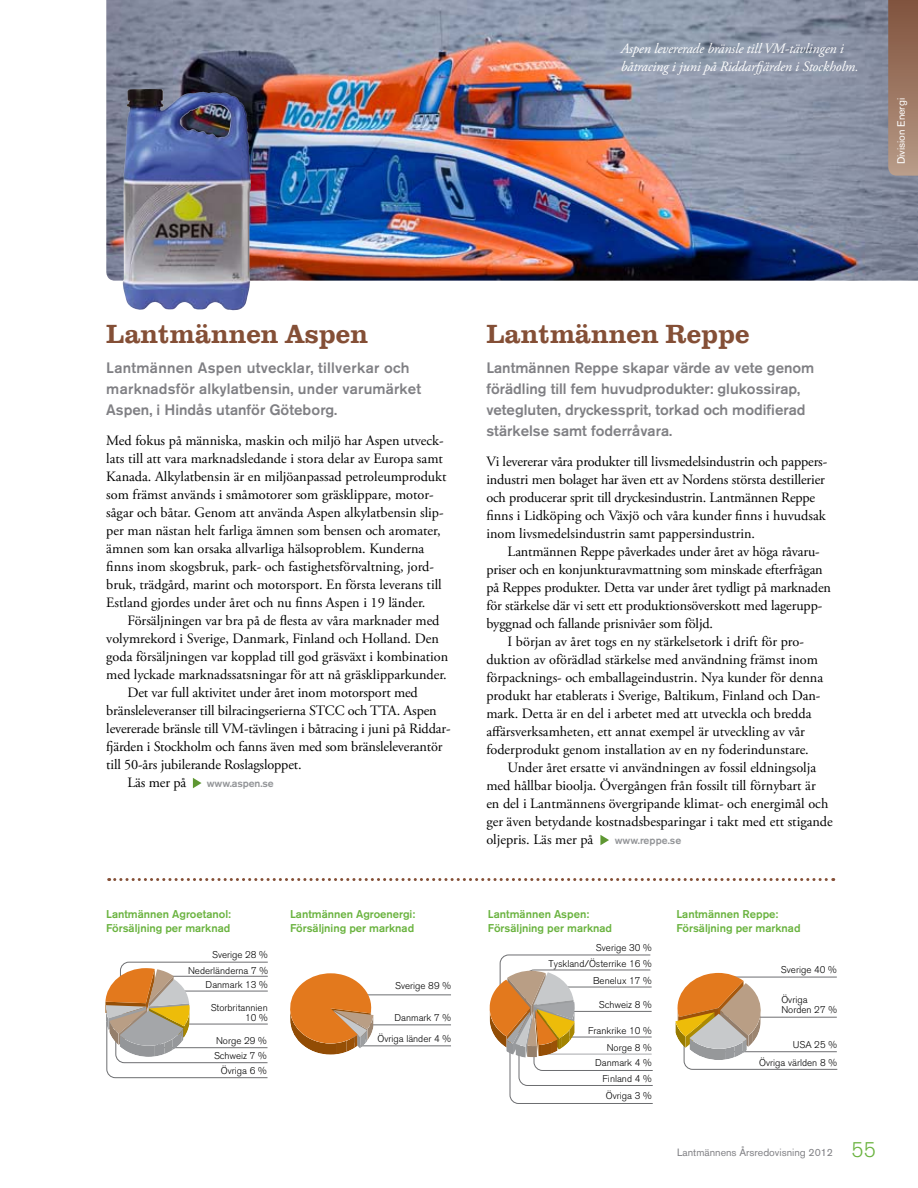
<style>
.page{position:relative;width:918px;height:1188px;background:#fff}
.page>*{position:absolute;margin:0;border:0;box-sizing:border-box;transform-origin:0 0}
.t1{font:500 27px "URW Clarendon T";color:#844f36}
.t2{font:500 15px/21px "Akzidenz Grotesk BE";color:#808084}
.t3{font:14.25px/18px "Adobe Garamond Pro";color:#000}
.t4{font:italic 14.25px/18px "Adobe Garamond Pro";letter-spacing:-.01em;color:#fff}
.t5{font:500 11.25px/13.5px "Akzidenz Grotesk BE";color:#6ab33f}
.t6{font:10.5px "Akzidenz Grotesk BE";color:#808084}
.t7{font:500 10.5px "Akzidenz Grotesk BE";letter-spacing:-.01em;color:#939598}
.t8{font:10.5px "Akzidenz Grotesk BE";color:#fff}
.t9{font:300 9.75px/10.5px "Akzidenz Grotesk BE";color:#000;text-align:right}
.s1{font-weight:300;font-size:21px;color:#6ab33f}
</style>
<div class="page">
<img style="left:106px;top:0;width:812px;height:281px">
<svg style="left:888px;top:0;width:30px;height:176px;background:#9b7662"></svg>
<svg style="left:193px;top:778px;width:9px;height:10px"></svg>
<svg style="left:600px;top:835px;width:9px;height:10px"></svg>
<hr style="left:345px;top:1025px;width:106px;height:1px;background:#6d6e71">
<hr style="left:360px;top:1046px;width:91px;height:1px;background:#6d6e71">
<hr style="left:345px;top:995px;width:106px;height:1px;background:#6d6e71">
<svg style="left:290px;top:973px;width:84px;height:82px"></svg>
<svg style="left:109px;top:878px;width:725px;height:3px"></svg>
<svg style="left:490px;top:955px;width:163px;height:149px"></svg>
<svg style="left:105px;top:962px;width:163px;height:116px"></svg>
<svg style="left:675px;top:973px;width:163px;height:97px"></svg>
<img style="left:123px;top:89px;width:128px;height:222px">
<p class="t4" style="left:621px;top:40px;width:239px">Aspen levererade bränsle till VM-tävlingen i båtracing i juni på Riddarfjärden i Stockholm.</p>
<p class="t8" style="left:895px;top:164px;width:68px;rotate:-90deg">Division Energi</p>
<h1 class="t1" style="left:106px;top:318px;width:263px">Lantmännen Aspen</h1>
<p class="t2" style="left:106px;top:357px;width:316px">Lantmännen Aspen utvecklar, tillverkar och marknadsför alkylatbensin, under varumärket<br>Aspen, i Hindås utanför Göteborg.</p>
<p class="t3" style="left:106px;top:432px;width:342px">Med fokus på människa, maskin och miljö har Aspen utveck&shy;lats till att vara marknadsledande i stora delar av Europa samt Kanada. Alkylatbensin är en miljöanpassad petroleumprodukt som främst används i småmotorer som gräsklippare, motor&shy;sågar och båtar. Genom att använda Aspen alkylatbensin slip&shy;per man nästan helt farliga ämnen som bensen och aromater, ämnen som kan orsaka allvarliga hälsoproblem. Kunderna finns inom skogsbruk, park- och fastighetsförvaltning, jord&shy;bruk, trädgård, marint och motorsport. En första leverans till Estland gjordes under året och nu finns Aspen i 19 länder.</p>
<p class="t3" style="left:128px;top:612px;width:314px">Försäljningen var bra på de flesta av våra marknader med</p>
<p class="t3" style="left:106px;top:630px;width:334px">volymrekord i Sverige, Danmark, Finland och Holland. Den</p>
<p class="t3" style="left:106px;top:648px;width:344px">goda försäljningen var kopplad till god gräsväxt i kombination</p>
<p class="t3" style="left:106px;top:666px;width:342px">med lyckade marknadssatsningar för att nå gräsklipparkunder.</p>
<p class="t3" style="left:128px;top:684px;width:292px">Det var full aktivitet under året inom motorsport med</p>
<p class="t3" style="left:106px;top:702px;width:332px">bränsleleveranser till bilracingserierna STCC och TTA. Aspen</p>
<p class="t3" style="left:106px;top:720px;width:346px">levererade bränsle till VM-tävlingen i båtracing i juni på Riddar-</p>
<p class="t3" style="left:106px;top:738px;width:338px">fjärden i Stockholm och fanns även med som bränsleleverantör</p>
<p class="t3" style="left:106px;top:756px;width:197px">till 50-års jubilerande Roslagsloppet.</p>
<p class="t3" style="left:128px;top:774px;width:60px">Läs mer på</p>
<p class="t7" style="left:207px;top:777px;width:68px">www.aspen.se</p>
<p class="t5" style="left:106px;top:908px;width:126px">Lantmännen Agroetanol:<br>Försäljning per marknad</p>
<p class="t9" style="left:212px;top:950px;width:57px">Sverige 28 %</p>
<p class="t9" style="left:188px;top:965px;width:81px">Nederländerna 7 %</p>
<p class="t9" style="left:206px;top:980px;width:64px">Danmark 13 %</p>
<p class="t9" style="left:211px;top:1002px;width:59px">Storbritannien<br>10 %</p>
<p class="t9" style="left:216px;top:1036px;width:52px">Norge 29 %</p>
<p class="t9" style="left:214px;top:1051px;width:54px">Schweiz 7 %</p>
<p class="t9" style="left:221px;top:1066px;width:47px">Övriga 6 %</p>
<p class="t5" style="left:290px;top:908px;width:127px">Lantmännen Agroenergi:<br>Försäljning per marknad</p>
<p class="t9" style="left:395px;top:981px;width:57px">Sverige 89 %</p>
<p class="t9" style="left:378px;top:1007px;width:75px;line-height:21px">Danmark 7 %<br>Övriga länder 4 %</p>
<h1 class="t1" style="left:486px;top:318px;width:265px">Lantmännen Reppe</h1>
<p class="t2" style="left:486px;top:357px;width:330px">Lantmännen Reppe skapar värde av vete genom förädling till fem huvudprodukter: glukossirap, vetegluten, dryckessprit, torkad och modifierad stärkelse samt foderråvara.</p>
<p class="t3" style="left:486px;top:453px;width:342px">Vi levererar våra produkter till livsmedelsindustrin och pappers&shy;industri men bolaget har även ett av Nordens största destillerier och producerar sprit till dryckesindustrin. Lantmännen Reppe finns i Lidköping och Växjö och våra kunder finns i huvudsak inom livsmedelsindustrin samt pappersindustrin.</p>
<p class="t3" style="left:508px;top:543px;width:314px">Lantmännen Reppe påverkades under året av höga råvaru-</p>
<p class="t3" style="left:486px;top:561px;width:338px">priser och en konjunkturavmattning som minskade efterfrågan</p>
<p class="t3" style="left:486px;top:579px;width:346px">på Reppes produkter. Detta var under året tydligt på marknaden</p>
<p class="t3" style="left:486px;top:597px;width:338px">för stärkelse där vi sett ett produktionsöverskott med lagerupp-</p>
<p class="t3" style="left:486px;top:615px;width:228px">byggnad och fallande prisnivåer som följd.</p>
<p class="t3" style="left:508px;top:633px;width:298px">I början av året togs en ny stärkelsetork i drift för pro-</p>
<p class="t3" style="left:486px;top:651px;width:333px">duktion av oförädlad stärkelse med användning främst inom</p>
<p class="t3" style="left:486px;top:669px;width:338px">förpacknings- och emballageindustrin. Nya kunder för denna</p>
<p class="t3" style="left:486px;top:687px;width:336px">produkt har etablerats i Sverige, Baltikum, Finland och Dan-</p>
<p class="t3" style="left:486px;top:705px;width:327px">mark. Detta är en del i arbetet med att utveckla och bredda</p>
<p class="t3" style="left:486px;top:723px;width:320px">affärsverksamheten, ett annat exempel är utveckling av vår</p>
<p class="t3" style="left:486px;top:741px;width:324px">foderprodukt genom installation av en ny foderindunstare.</p>
<p class="t3" style="left:508px;top:759px;width:310px">Under året ersatte vi användningen av fossil eldningsolja</p>
<p class="t3" style="left:486px;top:777px;width:331px">med hållbar bioolja. Övergången från fossilt till förnybart är</p>
<p class="t3" style="left:486px;top:795px;width:344px">en del i Lantmännens övergripande klimat- och energimål och</p>
<p class="t3" style="left:486px;top:813px;width:348px">ger även betydande kostnadsbesparingar i takt med ett stigande</p>
<p class="t3" style="left:486px;top:831px;width:108px">oljepris. Läs mer på</p>
<p class="t7" style="left:615px;top:834px;width:68px">www.reppe.se</p>
<p class="t5" style="left:488px;top:908px;width:126px">Lantmännen Aspen:<br>Försäljning per marknad</p>
<p class="t9" style="left:548px;top:940px;width:105px;line-height:15.9px">Sverige 30 %<br>Tyskland/Österrike 16 %</p>
<p class="t9" style="left:593px;top:976px;width:60px">Benelux 17 %</p>
<p class="t9" style="left:599px;top:999px;width:54px">Schweiz 8 %</p>
<p class="t9" style="left:588px;top:1025px;width:65px">Frankrike 10 %</p>
<p class="t9" style="left:607px;top:1042px;width:46px">Norge 8 %</p>
<p class="t9" style="left:595px;top:1058px;width:58px">Danmark 4 %</p>
<p class="t9" style="left:606px;top:1091px;width:47px">Övriga 3 %</p>
<p class="t9" style="left:603px;top:1074px;width:51px">Finland 4 %</p>
<p class="t5" style="left:676px;top:908px;width:126px">Lantmännen Reppe:<br>Försäljning per marknad</p>
<p class="t9" style="left:781px;top:965px;width:57px">Sverige 40 %</p>
<p class="t9" style="left:781px;top:994px;width:57px;text-align:left">Övriga<br>Norden 27 %</p>
<p class="t9" style="left:759px;top:1036px;width:79px;line-height:17.5px">USA 25 %<br>Övriga världen 8 %</p>
<p class="t6" style="left:677px;top:1146px;width:201px">Lantmännens Årsredovisning 2012 <span class="s1">55</span></p>
</div>
